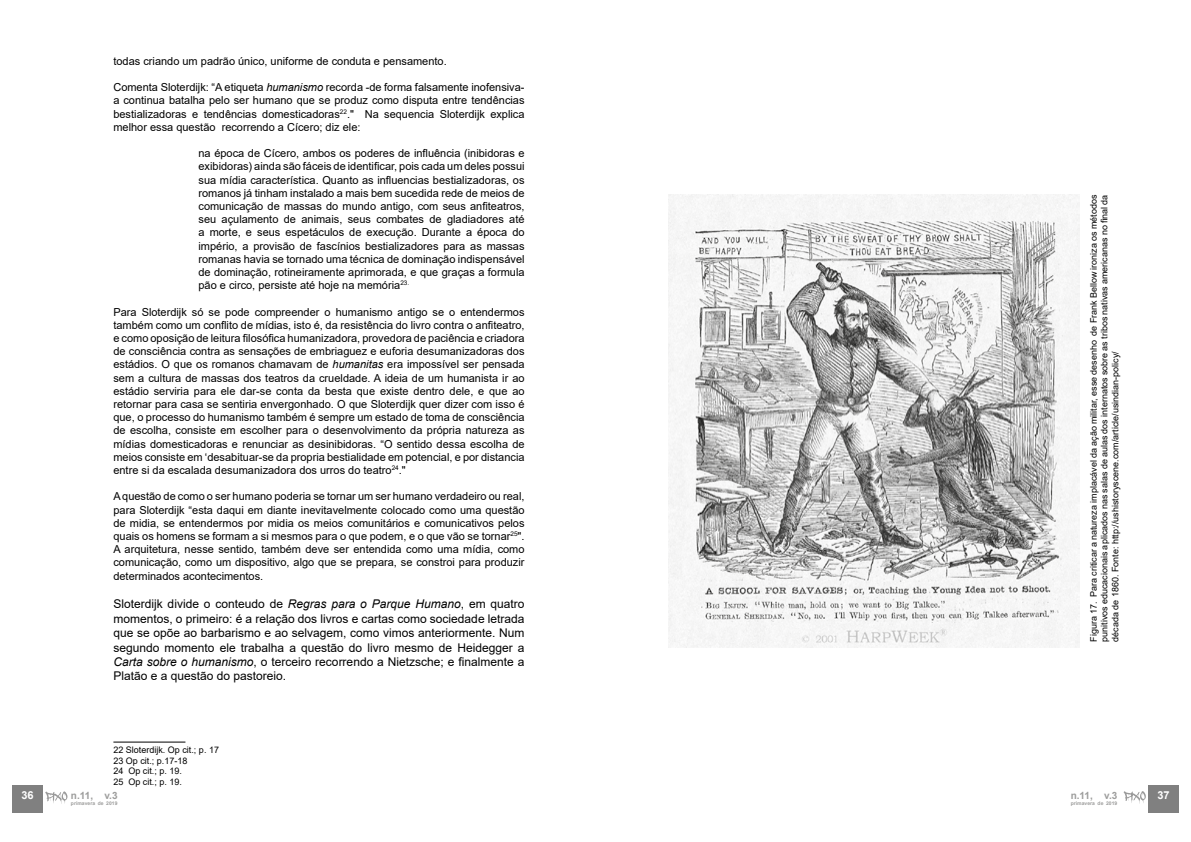
<style>
.page{position:relative;width:1191px;height:842px;background:#fff}
.page>*{position:absolute;margin:0;border:0;box-sizing:border-box;transform-origin:0 0}
.t1{font:12px/14.4px "Arial";color:#000;text-align:justify}
.t2{font:11px/13.2px "Arial";color:#000;text-align:justify}
.t3{font:700 11px "Arial";color:#fff}
.t4{font:700 10px "Arial";color:#9d9d9c}
.t5{font:9px/10.8px "Arial";color:#000}
.t6{font:700 5px "Arial";letter-spacing:.01em;color:#9d9d9c}
.s1{font-style:italic}
</style>
<div class="page">
<div style="left:1148px;top:785px;width:30px;height:28px;background:#808080"></div>
<svg style="left:1123px;top:791px;width:22px;height:13px"></svg>
<div style="left:12px;top:785px;width:31px;height:28px;background:#808080"></div>
<svg style="left:45px;top:791px;width:22px;height:13px"></svg>
<hr style="left:113px;top:741px;width:72px;height:1px;background:#000">
<img style="left:668px;top:194px;width:411px;height:453px">
<p class="t2" style="left:113px;top:54px;width:335px">todas criando um padrão único, uniforme de conduta e pensamento.</p>
<p class="t2" style="left:113px;top:81px;width:413px">Comenta Sloterdijk: “A etiqueta <span class="s1">humanismo</span> recorda -de forma falsamente inofensiva&shy;a continua batalha pelo ser humano que se produz como disputa entre tendências bestializadoras e tendências domesticadoras<sup>22</sup>." Na sequencia Sloterdijk explica melhor essa questão recorrendo a Cícero; diz ele:</p>
<p class="t2" style="left:198px;top:147px;width:327px">na época de Cícero, ambos os poderes de influência (inibidoras e exibidoras) ainda são fáceis de identificar, pois cada um deles possui sua mídia característica. Quanto as influencias bestializadoras, os romanos já tinham instalado a mais bem sucedida rede de meios de comunicação de massas do mundo antigo, com seus anfiteatros, seu açulamento de animais, seus combates de gladiadores até a morte, e seus espetáculos de execução. Durante a época do império, a provisão de fascínios bestializadores para as massas romanas havia se tornado uma técnica de dominação indispensável de dominação, rotineiramente aprimorada, e que graças a formula pão e circo, persiste até hoje na memória<sup>23.</sup></p>
<p class="t2" style="left:113px;top:305px;width:413px">Para Sloterdijk só se pode compreender o humanismo antigo se o entendermos também como um conflito de mídias, isto é, da resistência do livro contra o anfiteatro, e como oposição de leitura filosófica humanizadora, provedora de paciência e criadora de consciência contra as sensações de embriaguez e euforia desumanizadoras dos estádios. O que os romanos chamavam de <span class="s1">humanitas</span> era impossível ser pensada sem a cultura de massas dos teatros da crueldade. A ideia de um humanista ir ao estádio serviria para ele dar-se conta da besta que existe dentro dele, e que ao retornar para casa se sentiria envergonhado. O que Sloterdijk quer dizer com isso é que, o processo do humanismo também é sempre um estado de toma de consciência de escolha, consiste em escolher para o desenvolvimento da própria natureza as mídias domesticadoras e renunciar as desinibidoras. “O sentido dessa escolha de meios consiste em ‘desabituar-se da propria bestialidade em potencial, e por distancia entre si da escalada desumanizadora dos urros do teatro<sup>24</sup>."</p>
<p class="t2" style="left:113px;top:490px;width:413px">A questão de como o ser humano poderia se tornar um ser humano verdadeiro ou real, para Sloterdijk “esta daqui em diante inevitavelmente colocado como uma questão de midia, se entendermos por midia os meios comunitários e comunicativos pelos quais os homens se formam a si mesmos para o que podem, e o que vão se tornar<sup>25</sup>".<br>A arquitetura, nesse sentido, também deve ser entendida como uma mídia, como comunicação, como um dispositivo, algo que se prepara, se constroi para produzir determinados acontecimentos.</p>
<p class="t1" style="left:113px;top:597px;width:413px">Sloterdijk divide o conteudo de <span class="s1">Regras para o Parque Humano</span>, em quatro momentos, o primeiro: é a relação dos livros e cartas como sociedade letrada que se opõe ao barbarismo e ao selvagem, como vimos anteriormente. Num segundo momento ele trabalha a questão do livro mesmo de Heidegger a <span class="s1">Carta sobre o humanismo</span>, o terceiro recorrendo a Nietzsche; e finalmente a Platão e a questão do pastoreio.</p>
<p class="t5" style="left:113px;top:744px;width:107px">22 Sloterdijk. Op cit.; p. 17<br>23 Op cit.; p.17-18<br>24 Op cit.; p. 19.<br>25 Op cit.; p. 19.</p>
<p class="t5" style="left:1088px;top:642px;width:449px;text-align:justify;rotate:-90deg">Figura 17. Para criticar a natureza implacável da ação militar, esse desenho de Frank Bellow ironiza os métodos punitivos educacionais aplicados nas salas de aulas dos internatos sobre as tribos nativas americanas no final da década de 1860. Fonte: http://ushistoryscene.com/article/usindian-policy/</p>
<p class="t4" style="left:1070px;top:788px;width:48px">n.11, v.3</p>
<p class="t6" style="left:1070px;top:799px;width:48px">primavera de 2019</p>
<p class="t3" style="left:22px;top:788px;width:14px">36</p>
<p class="t3" style="left:1157px;top:788px;width:14px">37</p>
<p class="t4" style="left:71px;top:788px;width:48px">n.11, v.3</p>
<p class="t6" style="left:71px;top:799px;width:48px">primavera de 2019</p>
</div>
